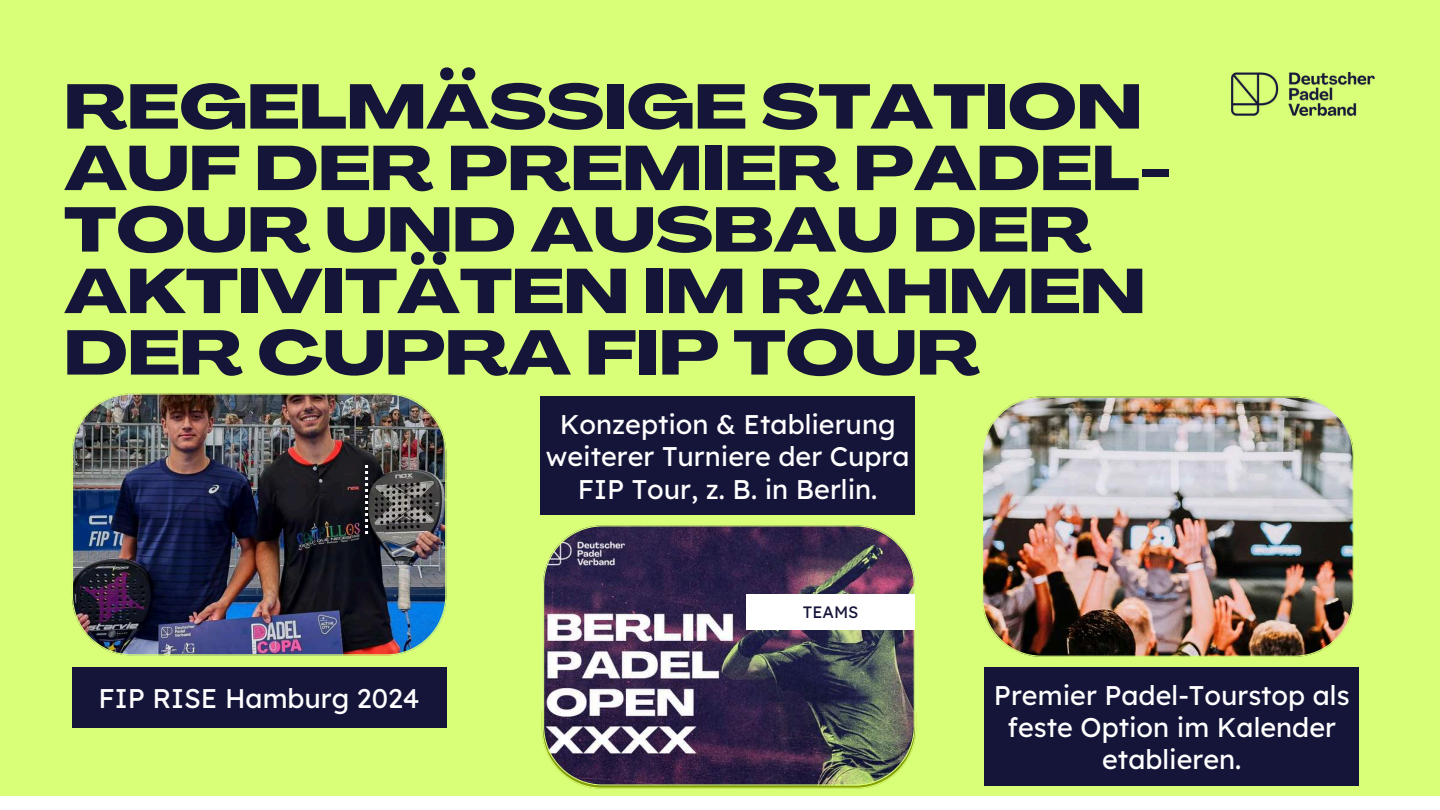
<style>
.page{position:relative;width:1440px;height:810px;background:#fff}
.page>*{position:absolute;margin:0;border:0;box-sizing:border-box;transform-origin:0 0}
.t1{font:800 62px/61.5px "Agrandir Grand";color:#15153a}
.t2{font:27px/32.2px "Lexend Deca";color:#fff;text-align:center}
.t3{font:16.5px "Lexend Deca";color:#15153a}
</style>
<div class="page">
<div style="left:0;top:0;width:1440px;height:796px;background:#d8ff77"></div>
<img style="left:1231px;top:73px;width:143px;height:43px">
<img style="left:72px;top:393px;width:374px;height:262px">
<img style="left:543px;top:525px;width:372px;height:261px">
<div style="left:72px;top:667px;width:374px;height:61px;background:#15153a"></div>
<div style="left:540px;top:397px;width:375px;height:118px;background:#15153a"></div>
<div style="left:985px;top:667px;width:374px;height:119px;background:#15153a"></div>
<div style="left:747px;top:594px;width:168px;height:36px;background:#fff"></div>
<svg style="left:365px;top:465px;width:3px;height:69px"></svg>
<img style="left:982px;top:397px;width:372px;height:260px">
<h1 class="t1" style="left:64px;top:82px;width:1108px">REGELMÄSSIGE STATION<br>AUF DER PREMIER PADEL-<br>TOUR UND AUSBAU DER<br>AKTIVITÄTEN IM RAHMEN<br>DER CUPRA FIP TOUR</h1>
<p class="t2" style="left:546px;top:408px;width:365px">Konzeption &amp; Etablierung weiterer Turniere der Cupra<br>FIP Tour, z. B. in Berlin.</p>
<p class="t2" style="left:99px;top:681px;width:323px">FIP RISE Hamburg 2024</p>
<p class="t3" style="left:803px;top:602px;width:57px">TEAMS</p>
<p class="t2" style="left:994px;top:678px;width:357px">Premier Padel-Tourstop als feste Option im Kalender etablieren.</p>
</div>
